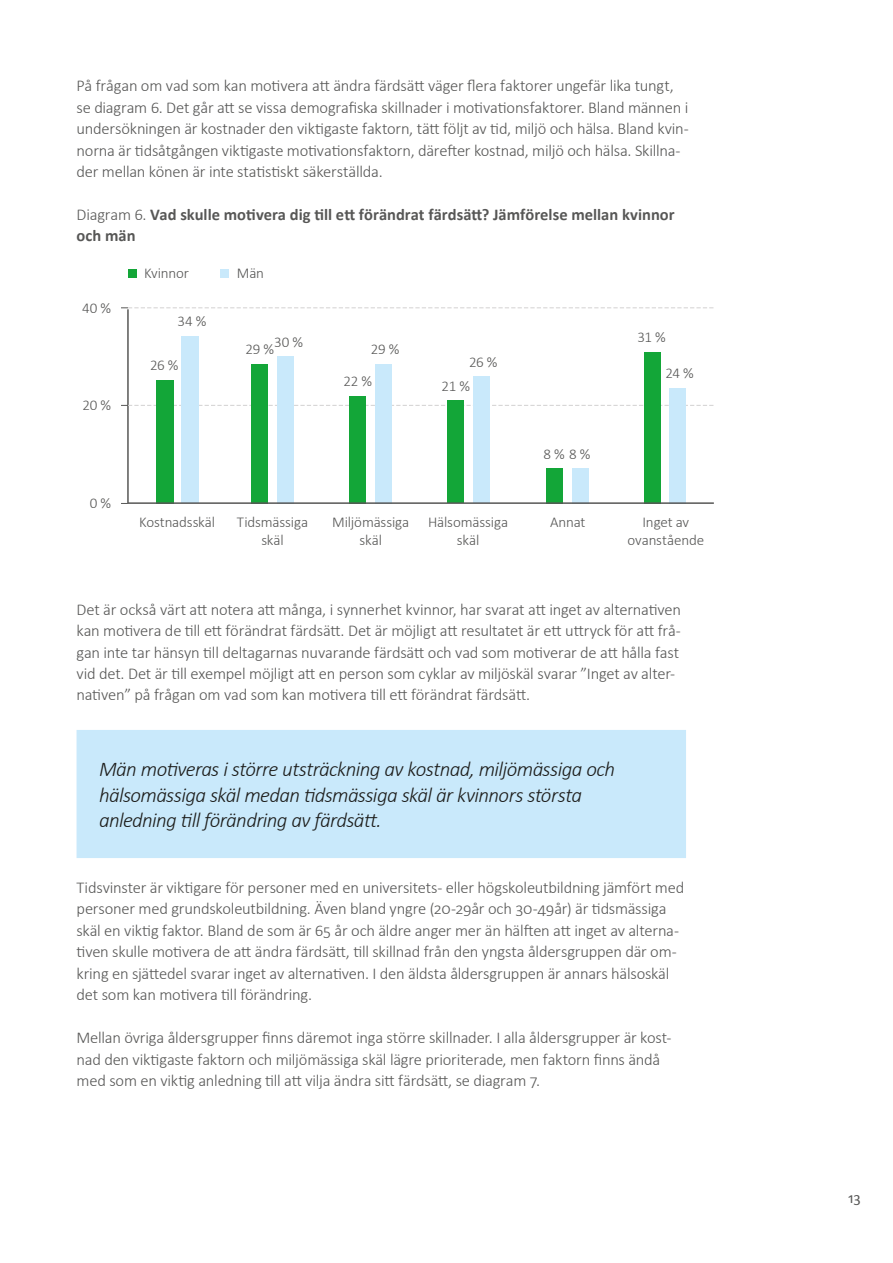
<style>
.page{position:relative;width:893px;height:1263px;background:#fff}
.page>*{position:absolute;margin:0;border:0;box-sizing:border-box;transform-origin:0 0}
.t1{font:italic 300 21px/25.5px "Calibri";letter-spacing:-.03em;color:#1d1d1b}
.t2{font:300 16.5px/21.5px "Calibri";letter-spacing:-.015em;color:#575756}
.t3{font:700 16.5px/21.5px "Calibri";color:#575756}
.t4{font:300 15px/18px "Calibri";letter-spacing:-.01em;color:#575756;text-align:center}
.t5{font:15px "Calibri";color:#575756}
.s1{font-weight:300}
</style>
<div class="page">
<div style="left:128px;top:269px;width:8px;height:9px;background:#13a638"></div>
<div style="left:221px;top:269px;width:8px;height:9px;background:#c9e9fb"></div>
<hr style="left:127px;top:309px;width:2px;height:194px;background:#575756">
<svg style="left:121px;top:405px;width:593px;height:1px"></svg>
<svg style="left:121px;top:307px;width:593px;height:1px"></svg>
<div style="left:251px;top:364px;width:17px;height:139px;background:#13a638"></div>
<div style="left:277px;top:356px;width:17px;height:147px;background:#c9e9fb"></div>
<div style="left:349px;top:396px;width:17px;height:107px;background:#13a638"></div>
<div style="left:375px;top:364px;width:17px;height:139px;background:#c9e9fb"></div>
<div style="left:448px;top:400px;width:16px;height:103px;background:#13a638"></div>
<div style="left:473px;top:376px;width:17px;height:127px;background:#c9e9fb"></div>
<div style="left:546px;top:468px;width:16px;height:35px;background:#13a638"></div>
<div style="left:572px;top:468px;width:16px;height:35px;background:#c9e9fb"></div>
<div style="left:644px;top:352px;width:16px;height:151px;background:#13a638"></div>
<div style="left:669px;top:388px;width:17px;height:115px;background:#c9e9fb"></div>
<div style="left:156px;top:380px;width:17px;height:123px;background:#13a638"></div>
<div style="left:182px;top:336px;width:17px;height:167px;background:#c9e9fb"></div>
<hr style="left:128px;top:502px;width:586px;height:2px;background:#575756">
<div style="left:88px;top:741px;width:587px;height:106px;background:#c9e9fb"></div>
<div style="left:77px;top:730px;width:609px;height:128px;border:22px solid #c9e9fb"></div>
<p class="t2" style="left:77px;top:74px;width:614px">På frågan om vad som kan motivera att ändra färdsätt väger flera faktorer ungefär lika tungt, se diagram 6. Det går att se vissa demografiska skillnader i motivationsfaktorer. Bland männen i undersökningen är kostnader den viktigaste faktorn, tätt följt av tid, miljö och hälsa. Bland kvin&shy;norna är tidsåtgången viktigaste motivationsfaktorn, därefter kostnad, miljö och hälsa. Skillna&shy;der mellan könen är inte statistiskt säkerställda.</p>
<p class="t3" style="left:77px;top:204px;width:600px"><span class="s1">Diagram 6.</span> Vad skulle motivera dig till ett förändrat färdsätt? Jämförelse mellan kvinnor och män</p>
<p class="t4" style="left:144px;top:263px;width:46px">Kvinnor</p>
<p class="t4" style="left:237px;top:263px;width:29px">Män</p>
<p class="t4" style="left:82px;top:298px;width:31px">40 %</p>
<p class="t4" style="left:83px;top:395px;width:30px">20 %</p>
<p class="t4" style="left:90px;top:493px;width:23px">0 %</p>
<p class="t4" style="left:177px;top:311px;width:30px">34 %</p>
<p class="t4" style="left:150px;top:356px;width:30px">26 %</p>
<p class="t4" style="left:274px;top:332px;width:30px">30 %</p>
<p class="t4" style="left:245px;top:340px;width:30px">29 %</p>
<p class="t4" style="left:371px;top:340px;width:30px">29 %</p>
<p class="t4" style="left:343px;top:372px;width:30px">22 %</p>
<p class="t4" style="left:469px;top:352px;width:30px">26 %</p>
<p class="t4" style="left:442px;top:376px;width:30px">21 %</p>
<p class="t4" style="left:543px;top:444px;width:49px">8 % 8 %</p>
<p class="t4" style="left:637px;top:327px;width:30px">31 %</p>
<p class="t4" style="left:665px;top:363px;width:30px">24 %</p>
<p class="t4" style="left:139px;top:512px;width:78px">Kostnadsskäl</p>
<p class="t4" style="left:237px;top:512px;width:73px">Tidsmässiga skäl</p>
<p class="t4" style="left:332px;top:512px;width:79px">Miljömässiga skäl</p>
<p class="t4" style="left:428px;top:512px;width:81px">Hälsomässiga skäl</p>
<p class="t4" style="left:550px;top:512px;width:37px">Annat</p>
<p class="t4" style="left:627px;top:512px;width:78px">Inget av ovanstående</p>
<p class="t2" style="left:77px;top:598px;width:606px">Det är också värt att notera att många, i synnerhet kvinnor, har svarat att inget av alternativen kan motivera de till ett förändrat färdsätt. Det är möjligt att resultatet är ett uttryck för att frå&shy;gan inte tar hänsyn till deltagarnas nuvarande färdsätt och vad som motiverar de att hålla fast vid det. Det är till exempel möjligt att en person som cyklar av miljöskäl svarar ”Inget av alter&shy;nativen” på frågan om vad som kan motivera till ett förändrat färdsätt.</p>
<p class="t1" style="left:99px;top:756px;width:518px">Män motiveras i större utsträckning av kostnad, miljömässiga och hälsomässiga skäl medan tidsmässiga skäl är kvinnors största anledning till förändring av färdsätt.</p>
<p class="t2" style="left:77px;top:876px;width:609px">Tidsvinster är viktigare för personer med en universitets- eller högskoleutbildning jämfört med personer med grundskoleutbildning. Även bland yngre (20-29år och 30-49år) är tidsmässiga skäl en viktig faktor. Bland de som är 65 år och äldre anger mer än hälften att inget av alterna&shy;tiven skulle motivera de att ändra färdsätt, till skillnad från den yngsta åldersgruppen där om&shy;kring en sjättedel svarar inget av alternativen. I den äldsta åldersgruppen är annars hälsoskäl det som kan motivera till förändring.</p>
<p class="t2" style="left:77px;top:1026px;width:597px">Mellan övriga åldersgrupper finns däremot inga större skillnader. I alla åldersgrupper är kost&shy;nad den viktigaste faktorn och miljömässiga skäl lägre prioriterade, men faktorn finns ändå med som en viktig anledning till att vilja ändra sitt färdsätt, se diagram 7.</p>
<p class="t5" style="left:849px;top:1189px;width:14px">13</p>
</div>
